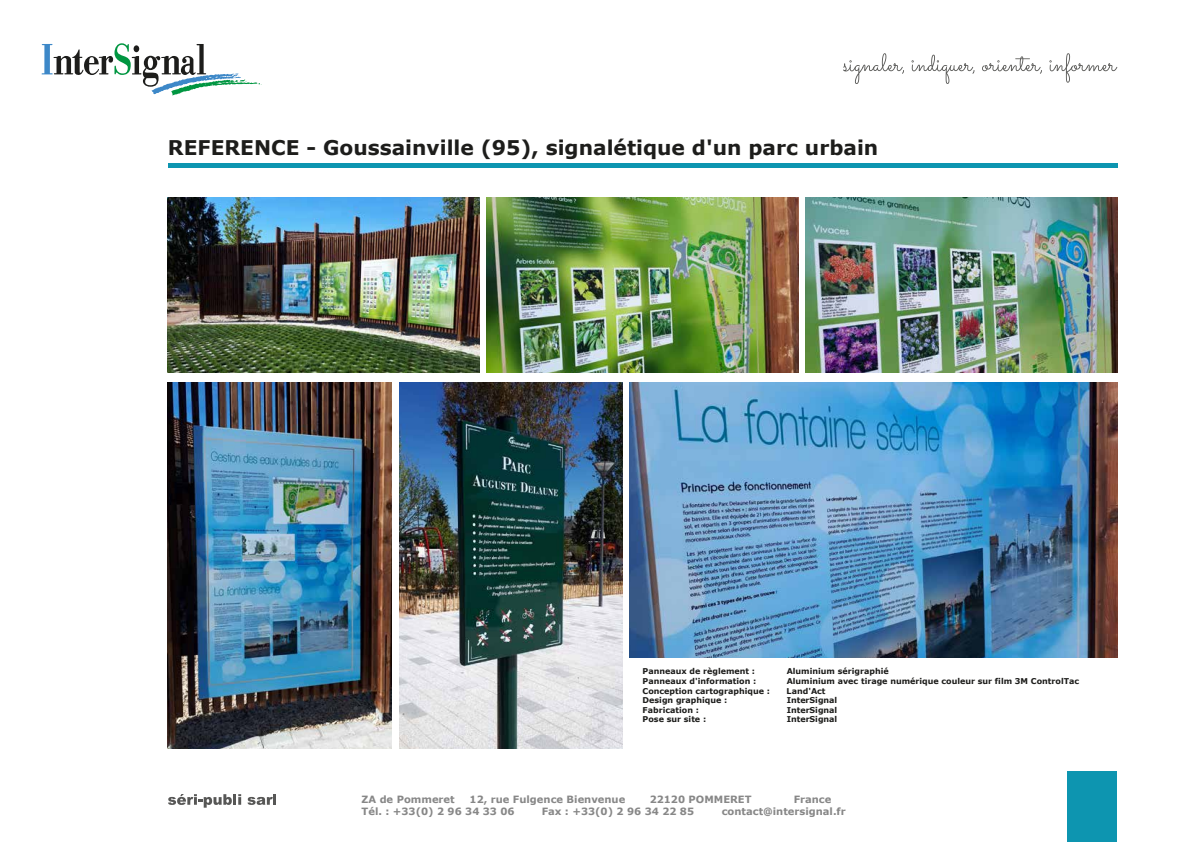
<style>
.page{position:relative;width:1191px;height:842px;background:#fff}
.page>*{position:absolute;margin:0;border:0;box-sizing:border-box;transform-origin:0 0}
.t1{font:700 20.2px "Verdana";color:#1d1d1b}
.t2{font:700 10px "Verdana";color:#878787}
.t3{font:700 8px "Verdana";color:#1d1d1b}
</style>
<div class="page">
<div style="left:1067px;top:771px;width:50px;height:71px;background:#0d95b0"></div>
<div style="left:168px;top:163px;width:949px;height:5px;background:#0d95b0"></div>
<svg style="left:41px;top:43px;width:221px;height:52px"></svg>
<svg style="left:168px;top:794px;width:73px;height:14px"></svg>
<svg style="left:247px;top:794px;width:29px;height:11px"></svg>
<img style="left:168px;top:198px;width:311px;height:175px">
<img style="left:487px;top:198px;width:311px;height:175px">
<img style="left:806px;top:198px;width:311px;height:175px">
<img style="left:168px;top:382px;width:223px;height:366px">
<img style="left:629px;top:382px;width:488px;height:275px">
<img style="left:399px;top:382px;width:223px;height:366px">
<svg style="left:843px;top:53px;width:61px;height:31px"></svg>
<svg style="left:911px;top:55px;width:63px;height:29px"></svg>
<svg style="left:982px;top:56px;width:60px;height:18px"></svg>
<svg style="left:1049px;top:53px;width:68px;height:30px"></svg>
<h1 class="t1" style="left:168px;top:133px;width:712px">REFERENCE - Goussainville (95), signalétique d'un parc urbain</h1>
<p class="t3" style="left:642px;top:666px;width:114px">Panneaux de règlement :</p>
<p class="t3" style="left:786px;top:666px;width:104px">Aluminium sérigraphié</p>
<p class="t3" style="left:642px;top:675px;width:115px">Panneaux d'information :</p>
<p class="t3" style="left:786px;top:675px;width:294px">Aluminium avec tirage numérique couleur sur film 3M ControlTac</p>
<p class="t3" style="left:642px;top:685px;width:129px">Conception cartographique :</p>
<p class="t3" style="left:786px;top:685px;width:40px">Land'Act</p>
<p class="t3" style="left:642px;top:695px;width:86px">Design graphique :</p>
<p class="t3" style="left:786px;top:695px;width:52px">InterSignal</p>
<p class="t3" style="left:642px;top:704px;width:58px">Fabrication :</p>
<p class="t3" style="left:786px;top:704px;width:52px">InterSignal</p>
<p class="t3" style="left:642px;top:714px;width:65px">Pose sur site :</p>
<p class="t3" style="left:786px;top:714px;width:52px">InterSignal</p>
<p class="t2" style="left:361px;top:792px;width:95px">ZA de Pommeret</p>
<p class="t2" style="left:469px;top:792px;width:157px">12, rue Fulgence Bienvenue</p>
<p class="t2" style="left:649px;top:792px;width:103px">22120 POMMERET</p>
<p class="t2" style="left:793px;top:792px;width:39px">France</p>
<p class="t2" style="left:361px;top:804px;width:155px">Tél. : +33(0) 2 96 34 33 06</p>
<p class="t2" style="left:541px;top:804px;width:154px">Fax : +33(0) 2 96 34 22 85</p>
<p class="t2" style="left:721px;top:804px;width:126px">contact@intersignal.fr</p>
</div>
